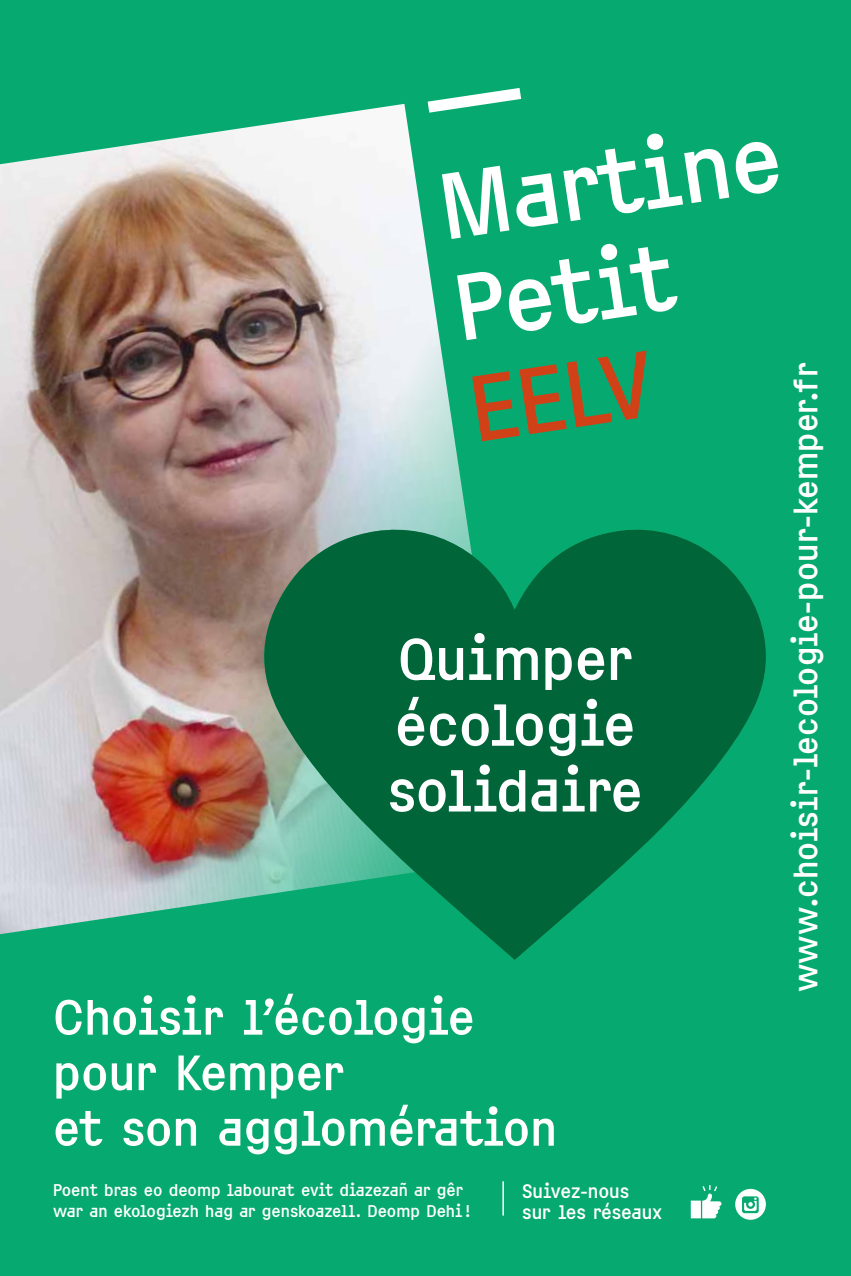
<style>
.page{position:relative;width:851px;height:1276px;background:#fff}
.page>*{position:absolute;margin:0;border:0;box-sizing:border-box;transform-origin:0 0}
.t1{font:99px/102.8px "Brizeux Gras";color:#fff}
.t2{font:99px "Brizeux Gras";color:#d04118}
.t3{font:52.5px/55.5px "Brizeux Gras";color:#fff}
.t4{font:36px "Brizeux Gras";letter-spacing:.01em;color:#fff}
.t5{font:20.85px/20.9px "Brizeux Gras";color:#fff}
.t6{font:18px/21px "Brizeux Gras";color:#fff}
</style>
<div class="page">
<div style="left:0;top:0;width:850px;height:1276px;background:#06aa70"></div>
<svg style="left:735px;top:1189px;width:30px;height:30px"></svg>
<svg style="left:690px;top:1185px;width:31px;height:33px"></svg>
<hr style="left:502px;top:1181px;width:2px;height:34px;background:#fff">
<img style="left:0;top:104px;width:517px;height:839px">
<svg style="left:262px;top:522px;width:506px;height:438px;background:#118255"></svg>
<svg style="left:400px;top:638px;width:63px;height:42px"></svg>
<svg style="left:469px;top:633px;width:68px;height:47px"></svg>
<svg style="left:545px;top:647px;width:26px;height:43px"></svg>
<svg style="left:577px;top:647px;width:27px;height:33px"></svg>
<svg style="left:610px;top:647px;width:21px;height:33px"></svg>
<svg style="left:398px;top:697px;width:26px;height:49px"></svg>
<svg style="left:430px;top:704px;width:112px;height:42px"></svg>
<svg style="left:549px;top:713px;width:26px;height:43px"></svg>
<svg style="left:581px;top:699px;width:51px;height:47px"></svg>
<svg style="left:390px;top:764px;width:135px;height:48px"></svg>
<svg style="left:531px;top:779px;width:25px;height:32px"></svg>
<svg style="left:562px;top:764px;width:22px;height:47px"></svg>
<svg style="left:590px;top:779px;width:49px;height:33px"></svg>
<div style="left:427px;top:88px;width:94px;height:25px;background:#06aa70"></div>
<h1 class="t1" style="left:433px;top:151px;width:345px;rotate:-8deg">Martine<br>Petit</h1>
<h1 class="t2" style="left:460px;top:332px;width:186px;rotate:-8deg">EELV</h1>
<h2 class="t3" style="left:53px;top:987px;width:505px">Choisir l’écologie pour Kemper<br>et son agglomération</h2>
<h3 class="t4" style="left:776px;top:992px;width:631px;rotate:-90deg">www.choisir-lecologie-pour-kemper.fr</h3>
<p class="t6" style="left:53px;top:1178px;width:419px">Poent bras eo deomp labourat evit diazezañ ar gêr war an ekologiezh hag ar genskoazell. Deomp Dehi !</p>
<p class="t5" style="left:522px;top:1179px;width:141px">Suivez-nous sur les réseaux</p>
</div>
